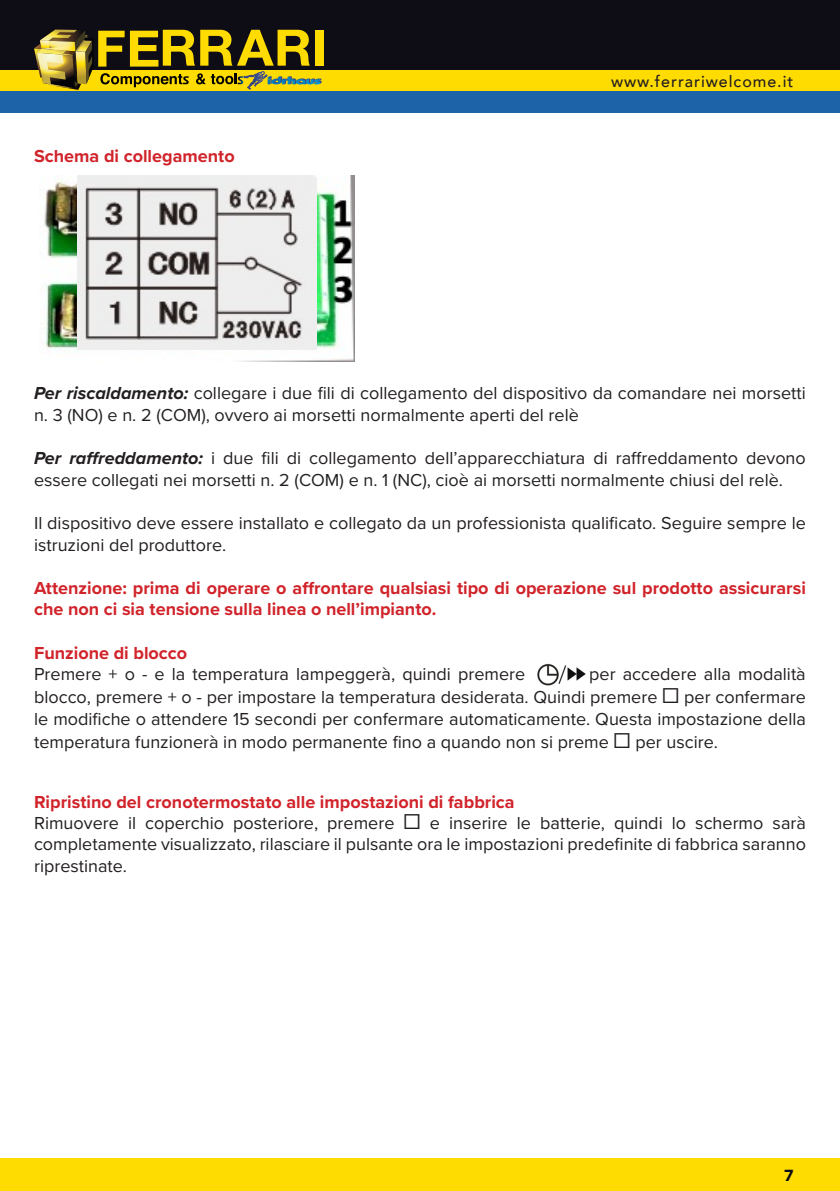
<style>
.page{position:relative;width:840px;height:1191px;background:#fff}
.page>*{position:absolute;margin:0;border:0;box-sizing:border-box;transform-origin:0 0}
.t1{font:18px/21.6px "Proxima Nova";color:#231f20}
.t2{font:700 18px/21.6px "Proxima Nova";color:#d1232a}
.t3{font:500 16px "Avenir";letter-spacing:.06em;color:#231f20}
.t4{font:900 16px "Avenir";color:#0e0c14}
.s1{font-weight:700;font-style:italic}
.s2{font-size:26px}
</style>
<div class="page">
<div style="left:0;top:69px;width:839px;height:22px;background:#ffdc01"></div>
<div style="left:0;top:1158px;width:839px;height:33px;background:#ffdc01"></div>
<div style="left:0;top:91px;width:839px;height:22px;background:#1c63a7"></div>
<div style="left:0;top:0;width:839px;height:69px;background:#0e0c14"></div>
<div style="left:315px;top:30px;width:8px;height:36px;background:#ffdc01"></div>
<svg style="left:34px;top:30px;width:287px;height:60px"></svg>
<img style="left:44px;top:175px;width:310px;height:186px">
<img style="left:78px;top:175px;width:238px;height:174px">
<img style="left:537px;top:663px;width:49px;height:22px">
<p class="t2" style="left:34px;top:144px;width:202px">Schema di collegamento</p>
<p class="t3" style="left:610px;top:67px;width:184px">www.ferrariwelcome.it</p>
<p class="t1" style="left:34px;top:382px;width:773px"><span class="s1">Per riscaldamento:</span> collegare i due fili di collegamento del dispositivo da comandare nei morsetti n. 3 (NO) e n. 2 (COM), ovvero ai morsetti normalmente aperti del relè</p>
<p class="t1" style="left:34px;top:446px;width:772px"><span class="s1">Per raffreddamento:</span> i due fili di collegamento dell’apparecchiatura di raffreddamento devono essere collegati nei morsetti n. 2 (COM) e n. 1 (NC), cioè ai morsetti normalmente chiusi del relè.</p>
<p class="t1" style="left:34px;top:511px;width:772px">Il dispositivo deve essere installato e collegato da un professionista qualificato. Seguire sempre le istruzioni del produttore.</p>
<p class="t2" style="left:34px;top:576px;width:772px">Attenzione: prima di operare o affrontare qualsiasi tipo di operazione sul prodotto assicurarsi che non ci sia tensione sulla linea o nell’impianto.</p>
<p class="t2" style="left:34px;top:641px;width:155px">Funzione di blocco</p>
<p class="t1" style="left:34px;top:662px;width:492px">Premere + o - e la temperatura lampeggerà, quindi premere</p>
<p class="t1" style="left:34px;top:662px;width:773px;line-height:22.6px;text-align:justify;text-indent:555px">per accedere alla modalità blocco, premere + o - per impostare la temperatura desiderata. Quindi premere <span class="s2">☐</span> per confermare le modifiche o attendere 15 secondi per confermare automaticamente. Questa impostazione della temperatura funzionerà in modo permanente fino a quando non si preme <span class="s2">☐</span> per uscire.</p>
<p class="t2" style="left:34px;top:790px;width:482px">Ripristino del cronotermostato alle impostazioni di fabbrica</p>
<p class="t1" style="left:34px;top:811px;width:773px;text-align:justify">Rimuovere il coperchio posteriore, premere <span class="s2">☐</span> e inserire le batterie, quindi lo schermo sarà completamente visualizzato, rilasciare il pulsante ora le impostazioni predefinite di fabbrica saranno riprestinate.</p>
<p class="t4" style="left:783px;top:1162px;width:11px">7</p>
</div>
